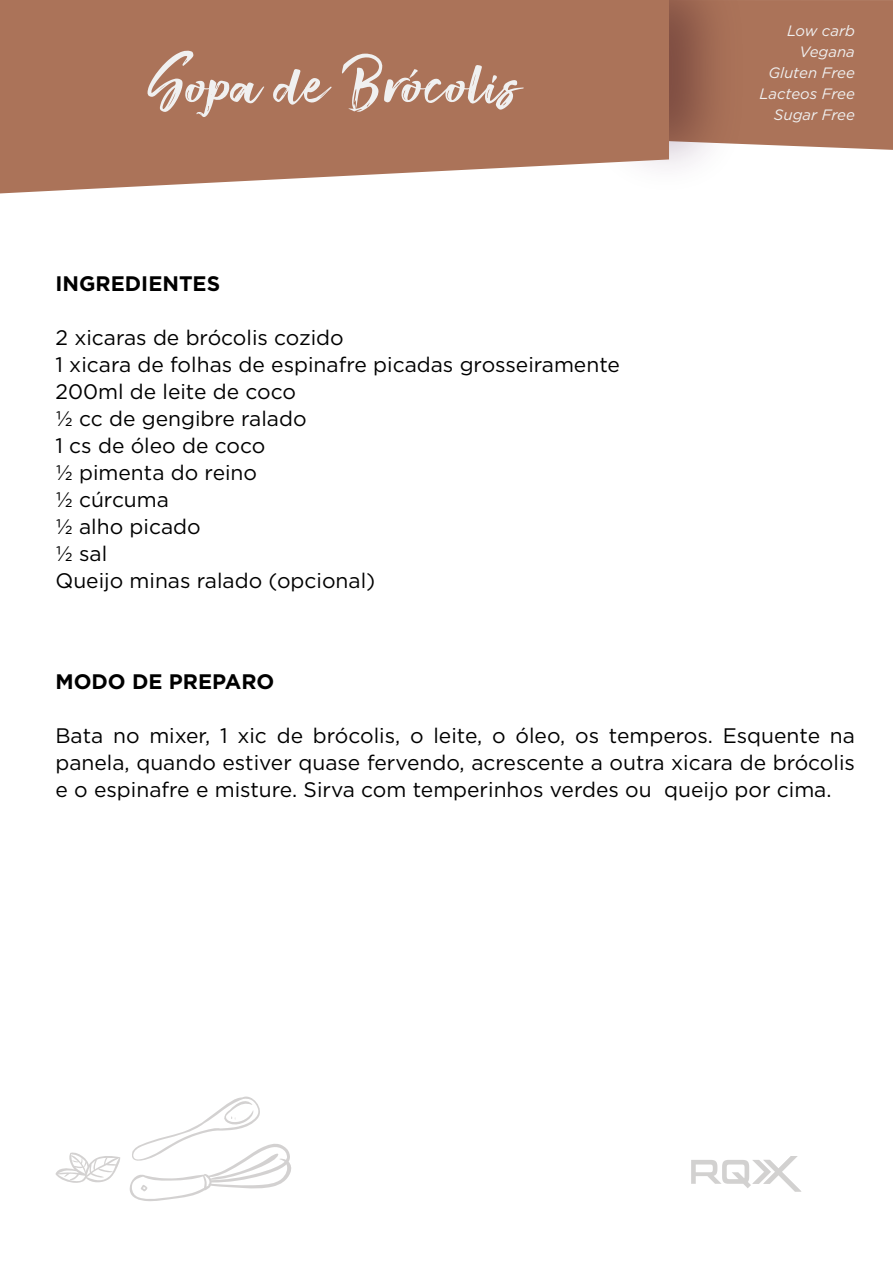
<style>
.page{position:relative;width:893px;height:1263px;background:#fff}
.page>*{position:absolute;margin:0;border:0;box-sizing:border-box;transform-origin:0 0}
.t1{font:72px "Smithen";color:#f0f0f0;scale:1.19 1}
.t2{font:21px/27px "Gotham";color:#000;text-align:justify}
.t3{font:700 21px "Gotham";color:#000}
.t4{font:italic 15px/21px "Gotham";color:#f0f0f0;text-align:right}
</style>
<div class="page">
<div style="left:745px;top:0;width:148px;height:150px;background:#ab7359"></div>
<img style="left:669px;top:0;width:76px;height:168px">
<svg style="left:0;top:0;width:669px;height:193px;background:#b27e67"></svg>
<svg style="left:129px;top:1096px;width:162px;height:105px"></svg>
<svg style="left:55px;top:1152px;width:65px;height:31px"></svg>
<svg style="left:691px;top:1156px;width:110px;height:35px"></svg>
<h1 class="t1" style="left:147px;top:40px;width:316px">Sopa de Brócolis</h1>
<p class="t3" style="left:55px;top:270px;width:166px">INGREDIENTES</p>
<p class="t2" style="left:55px;top:324px;width:566px;text-align:left">2 xicaras de brócolis cozido<br>1 xicara de folhas de espinafre picadas grosseiramente<br>200ml de leite de coco<br>½ cc de gengibre ralado<br>1 cs de óleo de coco<br>½ pimenta do reino<br>½ cúrcuma<br>½ alho picado<br>½ sal<br>Queijo minas ralado (opcional)</p>
<p class="t4" style="left:759px;top:20px;width:97px">Low carb<br>Vegana<br>Gluten Free<br>Lacteos Free<br>Sugar Free</p>
<p class="t3" style="left:55px;top:667px;width:220px">MODO DE PREPARO</p>
<p class="t2" style="left:55px;top:721px;width:801px">Bata no mixer, 1 xic de brócolis, o leite, o óleo, os temperos. Esquente na panela, quando estiver quase fervendo, acrescente a outra xicara de brócolis e o espinafre e misture. Sirva com temperinhos verdes ou queijo por cima.</p>
</div>
